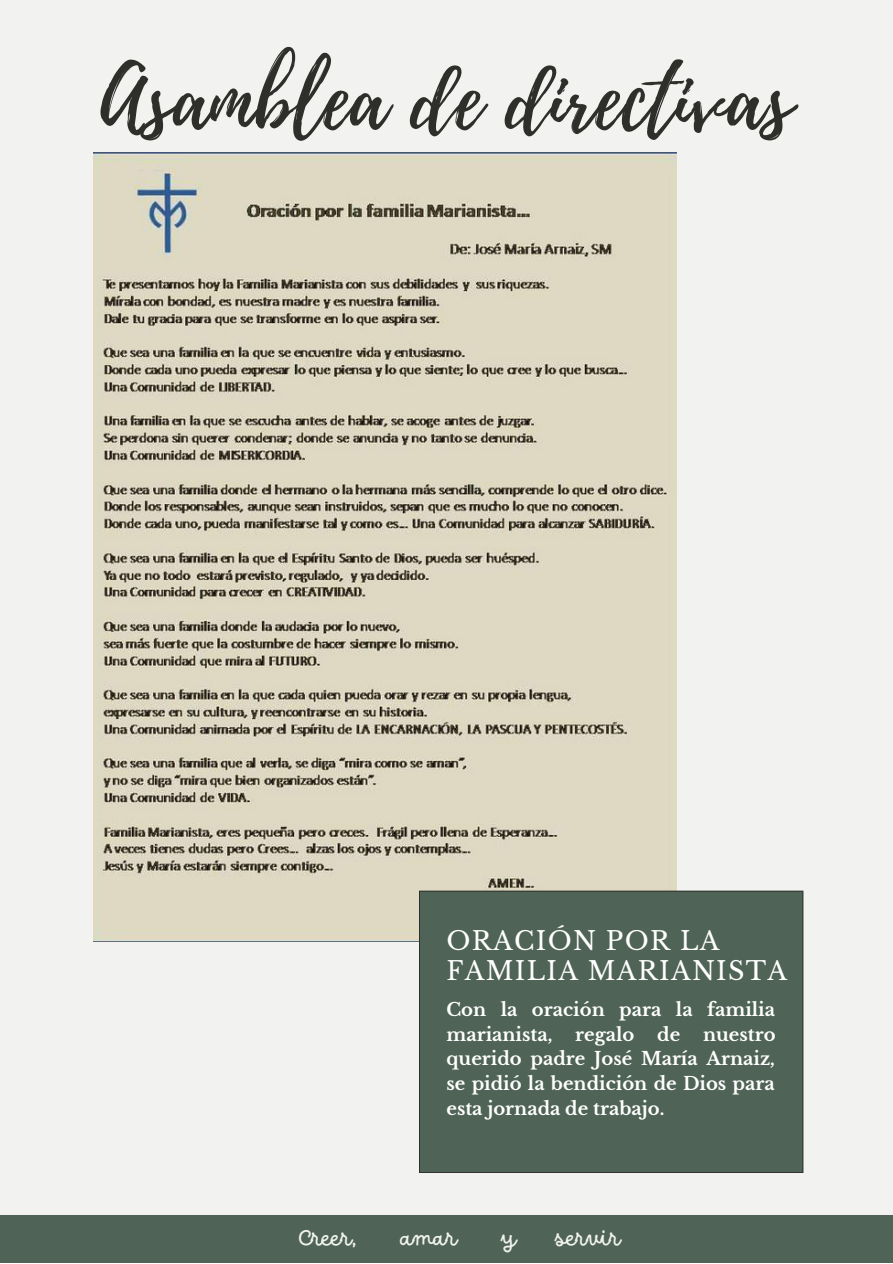
<style>
.page{position:relative;width:893px;height:1264px;background:#fff}
.page>*{position:absolute;margin:0;border:0;box-sizing:border-box;transform-origin:0 0}
.t1{font:85.5px "Playlist Script";color:#2e2e2a}
.t2{font:25.5px/30.3px "Libre Baskerville";letter-spacing:.05em;color:#fff}
.t3{font:24px "DO Script Regular";letter-spacing:-.035em;color:#f2f3f0}
.t4{font:700 18px/24.8px "Libre Baskerville";color:#fff}
</style>
<div class="page">
<div style="left:0;top:0;width:892px;height:1262px;background:#f2f3f0"></div>
<img style="left:94px;top:153px;width:582px;height:788px">
<div style="left:419px;top:890px;width:384px;height:283px;background:#4f6456"></div>
<div style="left:0;top:1215px;width:892px;height:47px;background:#4f6456"></div>
<h1 class="t1" style="left:100px;top:38px;width:693px">Asamblea de directivas</h1>
<h2 class="t2" style="left:446px;top:925px;width:342px">ORACIÓN POR LA<br>FAMILIA MARIANISTA</h2>
<p class="t4" style="left:446px;top:997px;width:330px">Con la oración para la familia marianista,</p>
<p class="t4" style="left:575px;top:1021px;width:61px">regalo</p>
<p class="t4" style="left:657px;top:1021px;width:25px">de</p>
<p class="t4" style="left:446px;top:1021px;width:330px;text-align:justify;text-indent:256px">nuestro querido padre José María Arnaiz, se pidió la bendición de Dios para esta jornada de trabajo.</p>
<h3 class="t3" style="left:298px;top:1223px;width:61px">Creer,</h3>
<h3 class="t3" style="left:401px;top:1223px;width:58px">amar</h3>
<h3 class="t3" style="left:501px;top:1223px;width:17px">y</h3>
<h3 class="t3" style="left:555px;top:1223px;width:67px">servir</h3>
</div>
